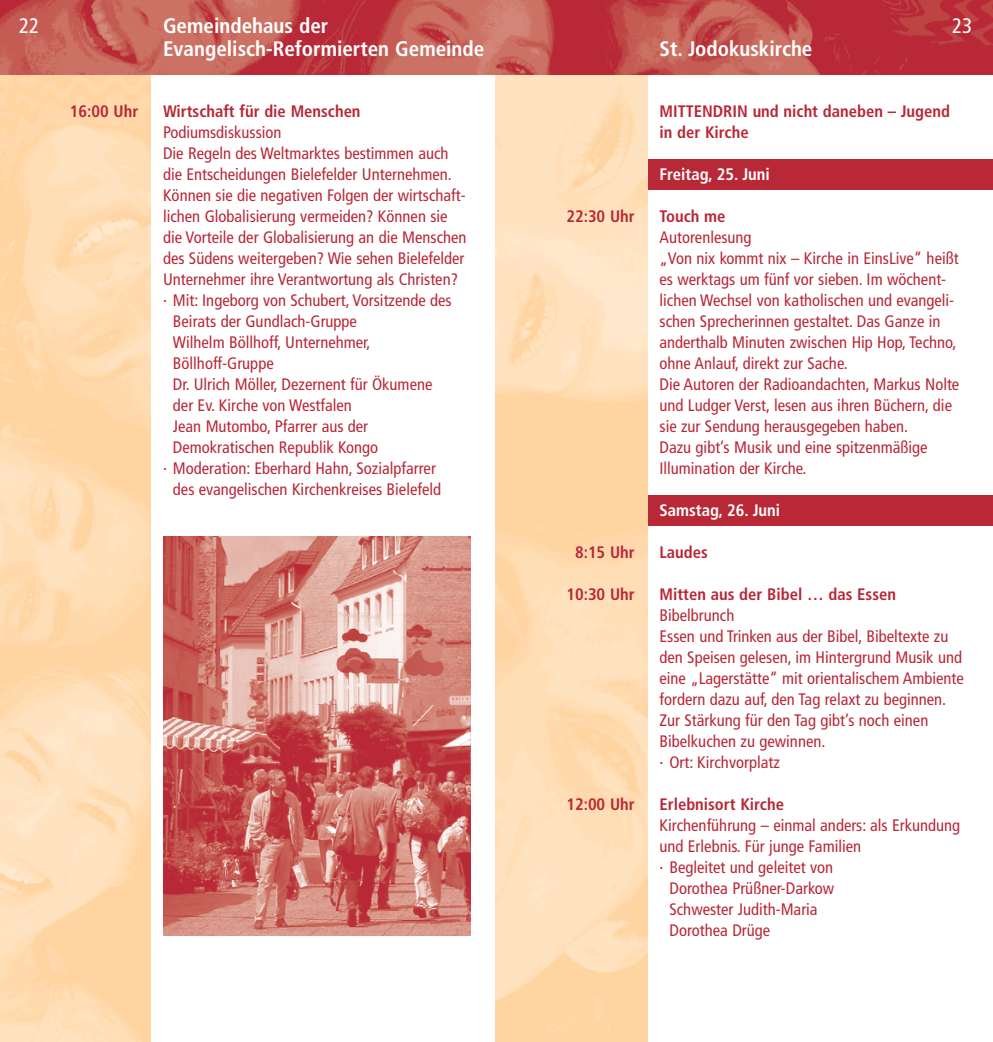
<style>
.page{position:relative;width:993px;height:1042px;background:#fff}
.page>*{position:absolute;margin:0;border:0;box-sizing:border-box;transform-origin:0 0}
.t1{font:700 condensed 21px/22.8px "Frutiger";color:#fff}
.t2{font:condensed 21px "Frutiger";color:#fff}
.t3{font:condensed 16.62px/21px "Frutiger";color:#b82837}
.t4{font:700 condensed 16.62px/21px "Frutiger";color:#b82837}
.t5{font:700 condensed 16.62px "Frutiger";color:#fff}
</style>
<div class="page">
<div style="left:647px;top:159px;width:345px;height:30px;background:#b82837"></div>
<div style="left:647px;top:495px;width:345px;height:30px;background:#b82837"></div>
<img style="left:0;top:75px;width:150px;height:967px">
<img style="left:0;top:0;width:992px;height:75px">
<img style="left:163px;top:537px;width:307px;height:399px">
<p class="t2" style="left:19px;top:18px;width:22px">22</p>
<p class="t1" style="left:163px;top:16px;width:323px">Gemeindehaus der<br>Evangelisch-Reformierten Gemeinde</p>
<p class="t4" style="left:70px;top:102px;width:70px">16:00 Uhr</p>
<p class="t4" style="left:163px;top:102px;width:199px">Wirtschaft für die Menschen</p>
<p class="t3" style="left:163px;top:123px;width:120px">Podiumsdiskussion</p>
<p class="t3" style="left:163px;top:144px;width:287px">Die Regeln des Weltmarktes bestimmen auch</p>
<p class="t3" style="left:163px;top:165px;width:290px">die Entscheidungen Bielefelder Unternehmen.</p>
<p class="t3" style="left:163px;top:186px;width:304px">Können sie die negativen Folgen der wirtschaft-</p>
<p class="t3" style="left:163px;top:207px;width:286px">lichen Globalisierung vermeiden? Können sie</p>
<p class="t3" style="left:163px;top:228px;width:305px">die Vorteile der Globalisierung an die Menschen</p>
<p class="t3" style="left:163px;top:249px;width:303px">des Südens weitergeben? Wie sehen Bielefelder</p>
<p class="t3" style="left:163px;top:270px;width:296px">Unternehmer ihre Verantwortung als Christen?</p>
<p class="t3" style="left:163px;top:291px;width:290px">· Mit: Ingeborg von Schubert, Vorsitzende des</p>
<p class="t3" style="left:173px;top:312px;width:185px">Beirats der Gundlach-Gruppe</p>
<p class="t3" style="left:173px;top:333px;width:199px">Wilhelm Böllhoff, Unternehmer,</p>
<p class="t3" style="left:173px;top:354px;width:102px">Böllhoff-Gruppe</p>
<p class="t3" style="left:173px;top:375px;width:261px">Dr. Ulrich Möller, Dezernent für Ökumene</p>
<p class="t3" style="left:173px;top:396px;width:180px">der Ev. Kirche von Westfalen</p>
<p class="t3" style="left:173px;top:417px;width:197px">Jean Mutombo, Pfarrer aus der</p>
<p class="t3" style="left:173px;top:438px;width:207px">Demokratischen Republik Kongo</p>
<p class="t3" style="left:163px;top:459px;width:274px">· Moderation: Eberhard Hahn, Sozialpfarrer</p>
<p class="t3" style="left:173px;top:480px;width:269px">des evangelischen Kirchenkreises Bielefeld</p>
<p class="t4" style="left:566px;top:207px;width:70px">22:30 Uhr</p>
<p class="t4" style="left:575px;top:543px;width:61px">8:15 Uhr</p>
<p class="t4" style="left:566px;top:585px;width:70px">10:30 Uhr</p>
<p class="t4" style="left:566px;top:795px;width:70px">12:00 Uhr</p>
<p class="t1" style="left:659px;top:39px;width:154px">St. Jodokuskirche</p>
<p class="t2" style="left:951px;top:18px;width:22px">23</p>
<p class="t4" style="left:659px;top:102px;width:292px">MITTENDRIN und nicht daneben – Jugend in der Kirche</p>
<p class="t5" style="left:659px;top:167px;width:112px">Freitag, 25. Juni</p>
<p class="t4" style="left:659px;top:207px;width:67px">Touch me</p>
<p class="t3" style="left:659px;top:228px;width:301px">Autorenlesung<br>„Von nix kommt nix – Kirche in EinsLive“ heißt es werktags um fünf vor sieben. Im wöchent&shy;lichen Wechsel von katholischen und evangeli&shy;schen Sprecherinnen gestaltet. Das Ganze in anderthalb Minuten zwischen Hip Hop, Techno, ohne Anlauf, direkt zur Sache.<br>Die Autoren der Radioandachten, Markus Nolte und Ludger Verst, lesen aus ihren Büchern, die sie zur Sendung herausgegeben haben.<br>Dazu gibt’s Musik und eine spitzenmäßige Illumination der Kirche.</p>
<p class="t5" style="left:659px;top:503px;width:122px">Samstag, 26. Juni</p>
<p class="t4" style="left:659px;top:543px;width:50px">Laudes</p>
<p class="t4" style="left:659px;top:585px;width:238px">Mitten aus der Bibel … das Essen</p>
<p class="t3" style="left:659px;top:606px;width:305px">Bibelbrunch<br>Essen und Trinken aus der Bibel, Bibeltexte zu den Speisen gelesen, im Hintergrund Musik und eine „Lagerstätte“ mit orientalischem Ambiente fordern dazu auf, den Tag relaxt zu beginnen.<br>Zur Stärkung für den Tag gibt’s noch einen Bibelkuchen zu gewinnen.<br>· Ort: Kirchvorplatz</p>
<p class="t4" style="left:659px;top:795px;width:126px">Erlebnisort Kirche</p>
<p class="t3" style="left:659px;top:816px;width:302px">Kirchenführung – einmal anders: als Erkundung</p>
<p class="t3" style="left:659px;top:837px;width:203px">und Erlebnis. Für junge Familien</p>
<p class="t3" style="left:659px;top:858px;width:175px">· Begleitet und geleitet von</p>
<p class="t3" style="left:669px;top:879px;width:166px">Dorothea Prüßner-Darkow</p>
<p class="t3" style="left:669px;top:900px;width:150px">Schwester Judith-Maria</p>
<p class="t3" style="left:669px;top:921px;width:102px">Dorothea Drüge</p>
</div>
